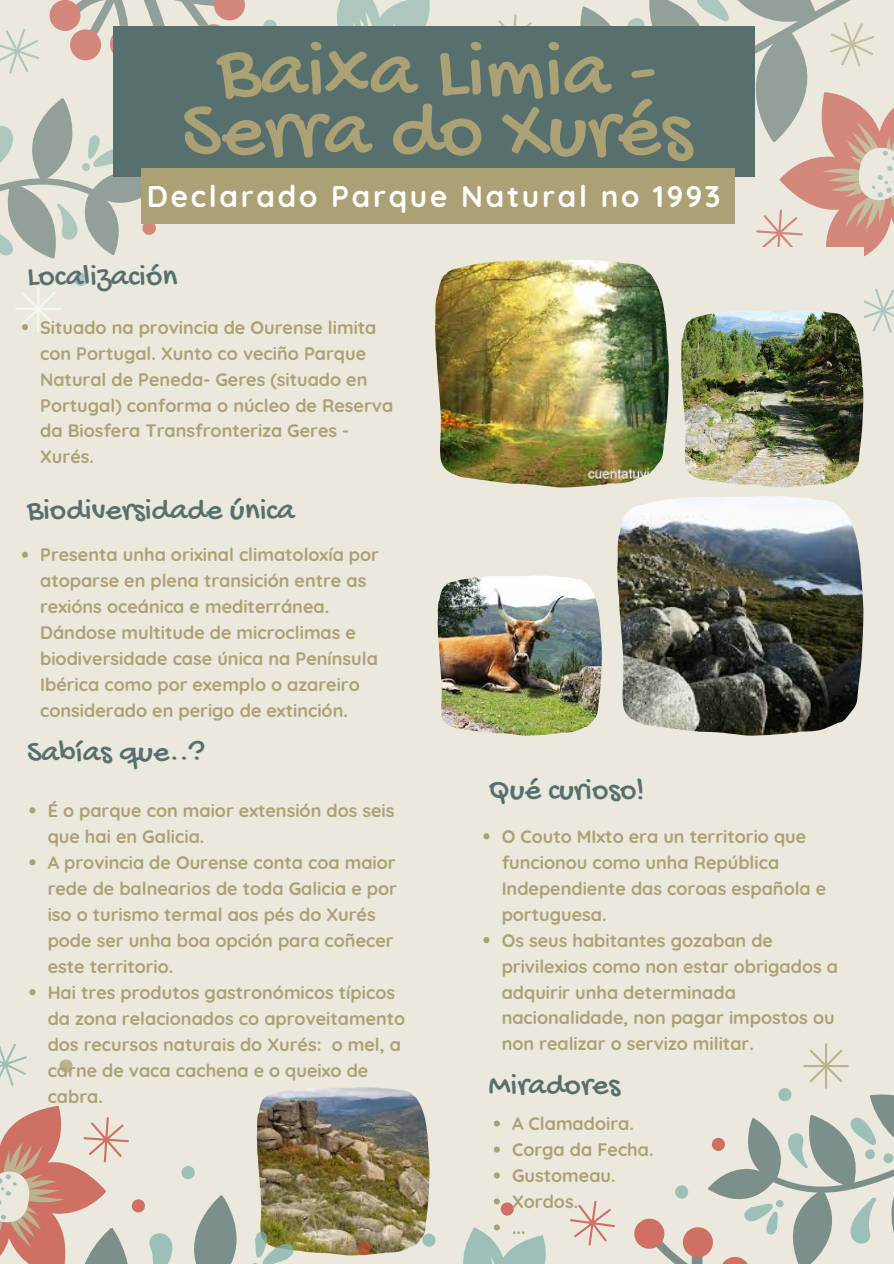
<style>
.page{position:relative;width:894px;height:1264px;background:#fff}
.page>*{position:absolute;margin:0;border:0;box-sizing:border-box;transform-origin:0 0}
.t1{font:84px/59.7px "Gochi Hand";color:#aba174;text-align:center}
.t2{font:31.65px "Gochi Hand";color:#57706d}
.t3{font:700 29.85px "Quicksand";letter-spacing:.09em;color:#fff}
.t4{font:700 18px/26px "Quicksand";color:#aba174}
</style>
<div class="page">
<div style="left:0;top:0;width:893px;height:1263px;background:#ebe8dd"></div>
<svg style="left:481px;top:0;width:413px;height:342px"></svg>
<div style="left:113px;top:27px;width:641px;height:150px;background:#57706d"></div>
<div style="left:141px;top:168px;width:593px;height:55px;background:#aba174"></div>
<div style="left:478px;top:247px;width:385px;height:875px;background:#ebe8dd"></div>
<img style="left:437px;top:575px;width:164px;height:160px">
<img style="left:617px;top:495px;width:246px;height:240px">
<img style="left:681px;top:309px;width:182px;height:178px">
<img style="left:435px;top:259px;width:233px;height:228px">
<img style="left:343px;top:1087px;width:86px;height:168px">
<svg style="left:355px;top:1240px;width:17px;height:16px"></svg>
<svg style="left:0;top:1044px;width:343px;height:219px"></svg>
<svg style="left:634px;top:1043px;width:259px;height:220px"></svg>
<svg style="left:29px;top:807px;width:6px;height:6px"></svg>
<svg style="left:29px;top:859px;width:6px;height:6px"></svg>
<svg style="left:29px;top:989px;width:6px;height:6px"></svg>
<svg style="left:483px;top:833px;width:6px;height:6px"></svg>
<svg style="left:483px;top:937px;width:6px;height:6px"></svg>
<svg style="left:0;top:0;width:466px;height:342px"></svg>
<svg style="left:493px;top:1120px;width:6px;height:6px"></svg>
<svg style="left:493px;top:1146px;width:6px;height:6px"></svg>
<svg style="left:493px;top:1172px;width:6px;height:6px"></svg>
<svg style="left:410px;top:1197px;width:205px;height:66px"></svg>
<svg style="left:22px;top:551px;width:6px;height:7px"></svg>
<h1 class="t1" style="left:182px;top:47px;width:511px">Baixa Limia -<br>Serra do Xurés</h1>
<h3 class="t3" style="left:147px;top:177px;width:575px">Declarado Parque Natural no 1993</h3>
<h2 class="t2" style="left:27px;top:259px;width:152px">Localización</h2>
<p class="t4" style="left:40px;top:314px;width:354px">Situado na provincia de Ourense limita con Portugal. Xunto co veciño Parque<br>Natural de Peneda- Geres (situado en<br>Portugal) conforma o núcleo de Reserva da Biosfera Transfronteriza Geres -<br>Xurés.</p>
<h2 class="t2" style="left:27px;top:493px;width:269px">Biodiversidade única</h2>
<p class="t4" style="left:40px;top:541px;width:340px">Presenta unha orixinal climatoloxía por atoparse en plena transición entre as rexións oceánica e mediterránea.<br>Dándose multitude de microclimas e biodiversidade case única na Península Ibérica como por exemplo o azareiro considerado en perigo de extinción.</p>
<h2 class="t2" style="left:27px;top:735px;width:179px">Sabías que..?</h2>
<p class="t4" style="left:48px;top:797px;width:359px">É o parque con maior extensión dos seis que hai en Galicia.<br>A provincia de Ourense conta coa maior rede de balnearios de toda Galicia e por iso o turismo termal aos pés do Xurés pode ser unha boa opción para coñecer este territorio.<br>Hai tres produtos gastronómicos típicos da zona relacionados co aproveitamento dos recursos naturais do Xurés: o mel, a carne de vaca cachena e o queixo de cabra.</p>
<h2 class="t2" style="left:488px;top:773px;width:157px">Qué curioso!</h2>
<p class="t4" style="left:501px;top:823px;width:338px">O Couto MIxto era un territorio que funcionou como unha República<br>Independiente das coroas española e portuguesa.<br>Os seus habitantes gozaban de privilexios como non estar obrigados a adquirir unha determinada nacionalidade, non pagar impostos ou non realizar o servizo militar.</p>
<h2 class="t2" style="left:488px;top:1068px;width:133px">Miradores</h2>
<p class="t4" style="left:512px;top:1110px;width:143px">A Clamadoira.<br>Corga da Fecha.<br>Gustomeau.<br>Xordos.<br>...</p>
</div>
